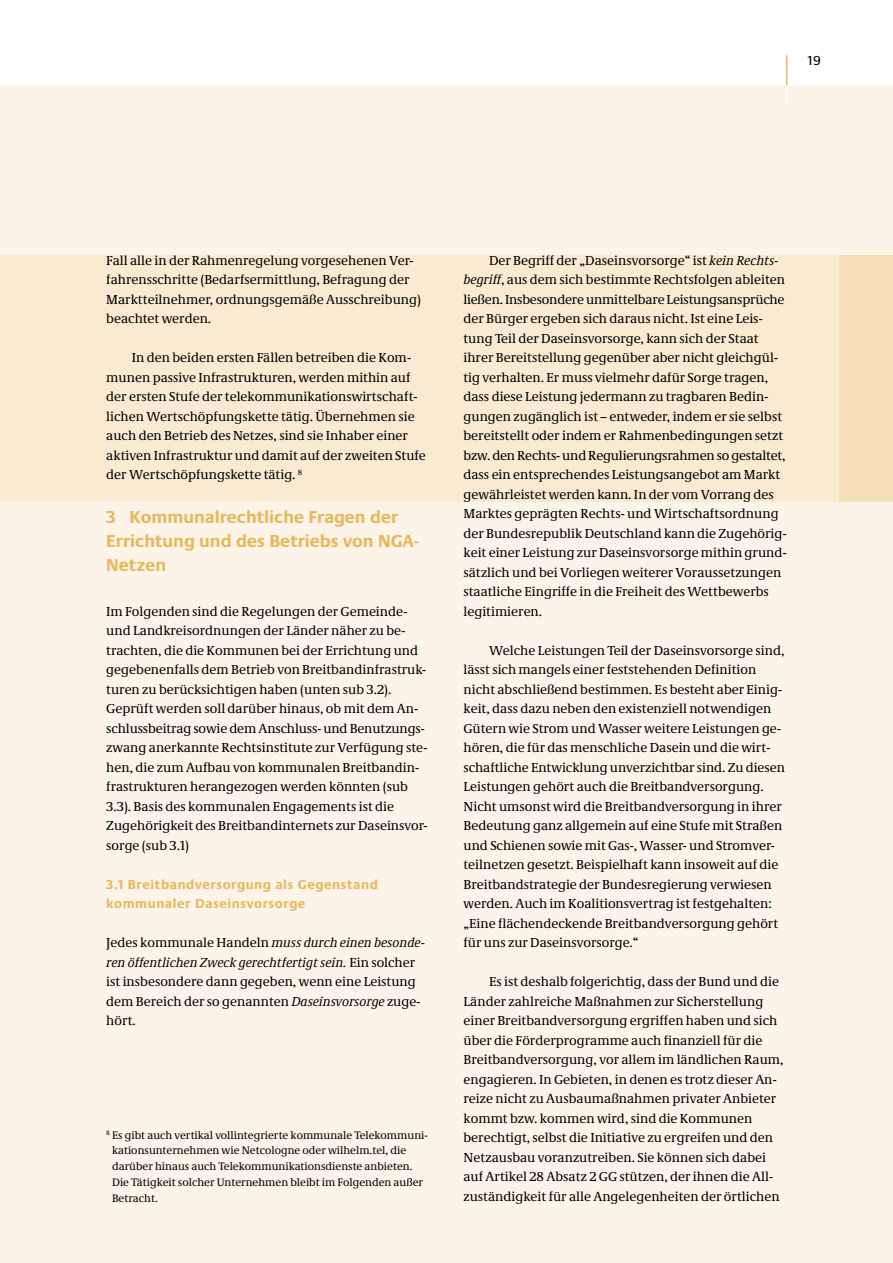
<style>
.page{position:relative;width:893px;height:1263px;background:#fff}
.page>*{position:absolute;margin:0;border:0;box-sizing:border-box;transform-origin:0 0}
.t1{font:700 18px/24px "Neue Praxis";color:#e8b85e}
.t2{font:13.5px/19.5px "Neue Demos";color:#000}
.t3{font:700 13.5px/19.5px "Neue Praxis";letter-spacing:.04em;color:#e8b85e}
.t4{font:13.5px "Neue Praxis";color:#000}
.t5{font:11.25px/15.8px "Neue Demos";color:#000}
.s1{font-style:italic}
</style>
<div class="page">
<div style="left:0;top:85px;width:893px;height:1178px;background:#fcf4e8"></div>
<div style="left:0;top:255px;width:893px;height:247px;background:#f9ead1"></div>
<div style="left:840px;top:255px;width:53px;height:247px;background:#f5dfb9"></div>
<hr style="left:786px;top:55px;width:1px;height:30px;background:#e8b85e">
<svg style="left:786px;top:85px;width:1px;height:17px"></svg>
<p class="t4" style="left:808px;top:53px;width:15px">19</p>
<p class="t2" style="left:106px;top:250px;width:316px">Fall alle in der Rahmenregelung vorgesehenen Ver&shy;fahrensschritte (Bedarfsermittlung, Befragung der Marktteilnehmer, ordnungsgemäße Ausschreibung) beachtet werden.</p>
<p class="t2" style="left:106px;top:348px;width:321px;text-indent:26px">In den beiden ersten Fällen betreiben die Kom&shy;munen passive Infrastrukturen, werden mithin auf der ersten Stufe der telekommunikationswirtschaft&shy;lichen Wertschöpfungskette tätig. Übernehmen sie auch den Betrieb des Netzes, sind sie Inhaber einer aktiven Infrastruktur und damit auf der zweiten Stufe der Wertschöpfungskette tätig. <sup>8</sup></p>
<h1 class="t1" style="left:106px;top:505px;width:314px">3 Kommunalrechtliche Fragen der<br>Errichtung und des Betriebs von NGA-<br>Netzen</h1>
<p class="t2" style="left:106px;top:601px;width:323px">Im Folgenden sind die Regelungen der Gemeinde&shy;und Landkreisordnungen der Länder näher zu be&shy;trachten, die die Kommunen bei der Errichtung und gegebenenfalls dem Betrieb von Breitbandinfrastruk&shy;turen zu berücksichtigen haben (unten sub 3.2).<br>Geprüft werden soll darüber hinaus, ob mit dem An&shy;schlussbeitrag sowie dem Anschluss- und Benutzungs&shy;zwang anerkannte Rechtsinstitute zur Verfügung ste&shy;hen, die zum Aufbau von kommunalen Breitbandin&shy;frastrukturen herangezogen werden könnten (sub 3.3). Basis des kommunalen Engagements ist die Zugehörigkeit des Breitbandinternets zur Daseinsvor&shy;sorge (sub 3.1)</p>
<p class="t3" style="left:106px;top:874px;width:273px">3.1 Breitbandversorgung als Gegenstand kommunaler Daseinsvorsorge</p>
<p class="t2" style="left:106px;top:933px;width:320px">Jedes kommunale Handeln <span class="s1">muss durch einen besonde&shy;ren öffentlichen Zweck gerechtfertigt sein.</span> Ein solcher ist insbesondere dann gegeben, wenn eine Leistung dem Bereich der so genannten <span class="s1">Daseinsvorsorge</span> zuge&shy;hört.</p>
<p class="t5" style="left:112px;top:1127px;width:317px;text-indent:-6px"><sup>8</sup> Es gibt auch vertikal vollintegrierte kommunale Telekommuni&shy;kationsunternehmen wie Netcologne oder wilhelm.tel, die darüber hinaus auch Telekommunikationsdienste anbieten.<br>Die Tätigkeit solcher Unternehmen bleibt im Folgenden außer Betracht.</p>
<p class="t2" style="left:463px;top:250px;width:325px;text-indent:26px">Der Begriff der „Daseinsvorsorge“ ist <span class="s1">kein Rechts&shy;begriff</span>, aus dem sich bestimmte Rechtsfolgen ableiten ließen. Insbesondere unmittelbare Leistungsansprüche der Bürger ergeben sich daraus nicht. Ist eine Leis&shy;tung Teil der Daseinsvorsorge, kann sich der Staat ihrer Bereitstellung gegenüber aber nicht gleichgül&shy;tig verhalten. Er muss vielmehr dafür Sorge tragen, dass diese Leistung jedermann zu tragbaren Bedin&shy;gungen zugänglich ist – entweder, indem er sie selbst bereitstellt oder indem er Rahmenbedingungen setzt bzw. den Rechts- und Regulierungsrahmen so gestaltet, dass ein entsprechendes Leistungsangebot am Markt gewährleistet werden kann. In der vom Vorrang des Marktes geprägten Rechts- und Wirtschaftsordnung der Bundesrepublik Deutschland kann die Zugehörig&shy;keit einer Leistung zur Daseinsvorsorge mithin grund&shy;sätzlich und bei Vorliegen weiterer Voraussetzungen staatliche Eingriffe in die Freiheit des Wettbewerbs legitimieren.</p>
<p class="t2" style="left:463px;top:640px;width:323px;text-indent:26px">Welche Leistungen Teil der Daseinsvorsorge sind, lässt sich mangels einer feststehenden Definition nicht abschließend bestimmen. Es besteht aber Einig&shy;keit, dass dazu neben den existenziell notwendigen Gütern wie Strom und Wasser weitere Leistungen ge&shy;hören, die für das menschliche Dasein und die wirt&shy;schaftliche Entwicklung unverzichtbar sind. Zu diesen Leistungen gehört auch die Breitbandversorgung.<br>Nicht umsonst wird die Breitbandversorgung in ihrer Bedeutung ganz allgemein auf eine Stufe mit Straßen und Schienen sowie mit Gas-, Wasser- und Stromver&shy;teilnetzen gesetzt. Beispielhaft kann insoweit auf die Breitbandstrategie der Bundesregierung verwiesen werden. Auch im Koalitionsvertrag ist festgehalten: „Eine flächendeckende Breitbandversorgung gehört für uns zur Daseinsvorsorge.“</p>
<p class="t2" style="left:463px;top:972px;width:322px;text-indent:26px">Es ist deshalb folgerichtig, dass der Bund und die Länder zahlreiche Maßnahmen zur Sicherstellung einer Breitbandversorgung ergriffen haben und sich über die Förderprogramme auch finanziell für die Breitbandversorgung, vor allem im ländlichen Raum, engagieren. In Gebieten, in denen es trotz dieser An&shy;reize nicht zu Ausbaumaßnahmen privater Anbieter kommt bzw. kommen wird, sind die Kommunen berechtigt, selbst die Initiative zu ergreifen und den Netzausbau voranzutreiben. Sie können sich dabei auf Artikel 28 Absatz 2 GG stützen, der ihnen die All&shy;zuständigkeit für alle Angelegenheiten der örtlichen</p>
</div>
